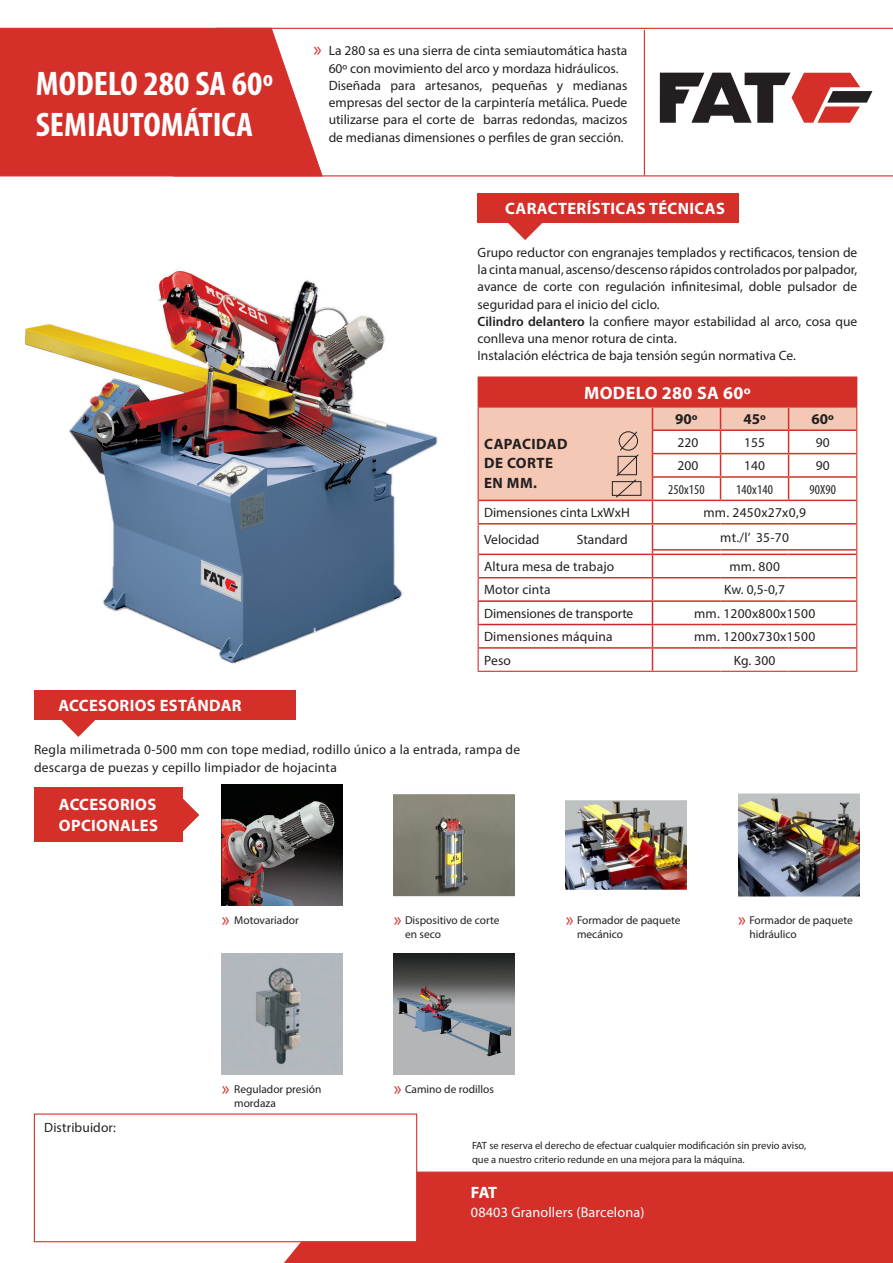
<style>
.page{position:relative;width:893px;height:1263px;background:#fff}
.page>*{position:absolute;margin:0;border:0;box-sizing:border-box;transform-origin:0 0}
.t1{font:700 condensed 34.2px "Myriad Pro";color:#fff;scale:1.05 1}
.t2{font:21px "Myriad Pro";color:#d52f2a;scale:.94 1}
.t3{font:19.95px "Myriad Pro";color:#d52f2a;scale:.94 1}
.t4{font:700 18px "Myriad Pro";letter-spacing:.02em;color:#fff}
.t5{font:700 16.5px/21px "Myriad Pro";letter-spacing:.02em;color:#fff}
.t6{font:700 15px "Myriad Pro";letter-spacing:.03em;color:#231f20}
.t7{font:14.25px "Myriad Pro";letter-spacing:.01em;color:#fff}
.t8{font:13.5px/17.2px "Myriad Pro";color:#231f20}
.t9{font:13.5px/18px "Myriad Pro";letter-spacing:.02em;color:#231f20}
.t10{font:condensed 13.5px "Myriad Pro";letter-spacing:.01em;color:#231f20}
.t11{font:11.4px/13.6px "Myriad Pro";color:#231f20}
.t12{font:10.5px "Myriad Pro";color:#231f20}
.s1{font-weight:600}
</style>
<div class="page">
<img style="left:25px;top:271px;width:413px;height:393px">
<div style="left:272px;top:1171px;width:621px;height:92px;background:#d52f2a"></div>
<svg style="left:324px;top:27px;width:569px;height:150px"></svg>
<div style="left:478px;top:193px;width:261px;height:30px;background:#d52f2a"></div>
<svg style="left:508px;top:223px;width:34px;height:17px"></svg>
<hr style="left:478px;top:376px;width:174px;height:2px;background:#d52f2a">
<hr style="left:652px;top:376px;width:68px;height:2px;background:#d52f2a">
<hr style="left:720px;top:376px;width:69px;height:2px;background:#d52f2a">
<hr style="left:789px;top:376px;width:68px;height:2px;background:#d52f2a">
<hr style="left:478px;top:671px;width:174px;height:1px;background:#d52f2a">
<hr style="left:652px;top:671px;width:68px;height:1px;background:#d52f2a">
<hr style="left:720px;top:671px;width:69px;height:1px;background:#d52f2a">
<hr style="left:789px;top:671px;width:68px;height:1px;background:#d52f2a">
<svg style="left:478px;top:378px;width:379px;height:293px"></svg>
<svg style="left:0;top:27px;width:324px;height:150px;background:#d83e39"></svg>
<div style="left:34px;top:690px;width:261px;height:30px;background:#d52f2a"></div>
<svg style="left:61px;top:720px;width:34px;height:17px"></svg>
<div style="left:34px;top:787px;width:148px;height:55px;background:#d52f2a"></div>
<svg style="left:182px;top:798px;width:17px;height:34px"></svg>
<div style="left:34px;top:1113px;width:383px;height:129px;background:#fff;border:1px solid #d52f2a"></div>
<svg style="left:660px;top:73px;width:212px;height:50px"></svg>
<img style="left:566px;top:800px;width:121px;height:90px">
<img style="left:221px;top:785px;width:121px;height:121px">
<img style="left:738px;top:793px;width:121px;height:104px">
<hr style="left:644px;top:30px;width:1px;height:145px;background:#d52f2a">
<img style="left:394px;top:794px;width:121px;height:103px">
<img style="left:221px;top:953px;width:121px;height:121px">
<img style="left:394px;top:953px;width:121px;height:121px">
<p class="t1" style="left:36px;top:63px;width:228px">MODELO 280 SA 60º</p>
<p class="t1" style="left:36px;top:103px;width:208px">SEMIAUTOMÁTICA</p>
<p class="t5" style="left:58px;top:694px;width:185px">ACCESORIOS ESTÁNDAR</p>
<p class="t2" style="left:313px;top:36px;width:10px">»</p>
<p class="t8" style="left:329px;top:42px;width:300px">La 280 sa es una sierra de cinta semiautomática hasta<br>60º con movimiento del arco y mordaza hidráulicos.</p>
<p class="t8" style="left:329px;top:76px;width:300px;text-align:justify">Diseñada para artesanos, pequeñas y medianas empresas del sector de la carpintería metálica. Puede utilizarse para el corte de barras redondas, macizos de medianas dimensiones o perfiles de gran sección.</p>
<p class="t5" style="left:505px;top:197px;width:221px">CARACTERÍSTICAS TÉCNICAS</p>
<p class="t8" style="left:478px;top:243px;width:381px;text-align:justify">Grupo reductor con engranajes templados y rectificacos, tension de la cinta manual, ascenso/descenso rápidos controlados por palpador, avance de corte con regulación infinitesimal, doble pulsador de seguridad para el inicio del ciclo.</p>
<p class="t8" style="left:478px;top:312px;width:381px"><span class="s1">Cilindro delantero</span> la confiere mayor estabilidad al arco, cosa que conlleva una menor rotura de cinta.</p>
<p class="t8" style="left:478px;top:347px;width:320px">Instalación eléctrica de baja tensión según normativa Ce.</p>
<p class="t6" style="left:484px;top:434px;width:85px">CAPACIDAD</p>
<p class="t6" style="left:484px;top:454px;width:70px">DE CORTE</p>
<p class="t6" style="left:484px;top:473px;width:54px">EN MM.</p>
<p class="t4" style="left:584px;top:381px;width:168px">MODELO 280 SA 60º</p>
<p class="t6" style="left:675px;top:409px;width:24px">90º</p>
<p class="t6" style="left:743px;top:409px;width:24px">45º</p>
<p class="t6" style="left:811px;top:409px;width:24px">60º</p>
<p class="t8" style="left:678px;top:434px;width:22px">220</p>
<p class="t8" style="left:744px;top:434px;width:22px">155</p>
<p class="t8" style="left:816px;top:434px;width:15px">90</p>
<p class="t8" style="left:678px;top:457px;width:22px">200</p>
<p class="t8" style="left:744px;top:457px;width:22px">140</p>
<p class="t8" style="left:816px;top:457px;width:15px">90</p>
<p class="t10" style="left:668px;top:481px;width:38px">250x150</p>
<p class="t10" style="left:736px;top:481px;width:38px">140x140</p>
<p class="t10" style="left:809px;top:481px;width:28px">90X90</p>
<p class="t8" style="left:484px;top:504px;width:147px">Dimensiones cinta LxWxH</p>
<p class="t9" style="left:703px;top:503px;width:104px">mm. 2450x27x0,9</p>
<p class="t8" style="left:484px;top:531px;width:57px">Velocidad</p>
<p class="t8" style="left:577px;top:531px;width:53px">Standard</p>
<p class="t8" style="left:720px;top:528px;width:70px">mt./l’ 35-70</p>
<p class="t8" style="left:484px;top:558px;width:132px">Altura mesa de trabajo</p>
<p class="t8" style="left:729px;top:558px;width:52px">mm. 800</p>
<p class="t8" style="left:484px;top:581px;width:68px">Motor cinta</p>
<p class="t8" style="left:724px;top:581px;width:62px">Kw. 0,5-0,7</p>
<p class="t8" style="left:484px;top:604px;width:151px">Dimensiones de transporte</p>
<p class="t9" style="left:694px;top:604px;width:123px">mm. 1200x800x1500</p>
<p class="t8" style="left:484px;top:628px;width:130px">Dimensiones máquina</p>
<p class="t9" style="left:694px;top:627px;width:123px">mm. 1200x730x1500</p>
<p class="t8" style="left:484px;top:651px;width:28px">Peso</p>
<p class="t8" style="left:734px;top:651px;width:43px">Kg. 300</p>
<p class="t9" style="left:34px;top:740px;width:488px">Regla milimetrada 0-500 mm con tope mediad, rodillo único a la entrada, rampa de descarga de puezas y cepillo limpiador de hojacinta</p>
<p class="t5" style="left:59px;top:793px;width:101px">ACCESORIOS<br>OPCIONALES</p>
<p class="t8" style="left:44px;top:1119px;width:73px">Distribuidor:</p>
<p class="t3" style="left:222px;top:907px;width:10px">»</p>
<p class="t3" style="left:394px;top:907px;width:10px">»</p>
<p class="t11" style="left:577px;top:913px;width:105px">Formador de paquete mecánico</p>
<p class="t11" style="left:234px;top:913px;width:66px">Motovariador</p>
<p class="t11" style="left:405px;top:913px;width:96px">Dispositivo de corte</p>
<p class="t11" style="left:405px;top:927px;width:37px">en seco</p>
<p class="t3" style="left:566px;top:907px;width:10px">»</p>
<p class="t11" style="left:749px;top:913px;width:105px">Formador de paquete hidráulico</p>
<p class="t3" style="left:738px;top:907px;width:10px">»</p>
<p class="t3" style="left:222px;top:1075px;width:10px">»</p>
<p class="t3" style="left:394px;top:1075px;width:10px">»</p>
<p class="t11" style="left:405px;top:1082px;width:90px">Camino de rodillos</p>
<p class="t11" style="left:234px;top:1082px;width:89px">Regulador presión mordaza</p>
<p class="t12" style="left:472px;top:1139px;width:336px">FAT se reserva el derecho de efectuar cualquier modificación sin previo aviso,</p>
<p class="t12" style="left:472px;top:1153px;width:274px">que a nuestro criterio redunde en una mejora para la máquina.</p>
<p class="t5" style="left:471px;top:1181px;width:28px">FAT</p>
<p class="t7" style="left:471px;top:1204px;width:175px">08403 Granollers (Barcelona)</p>
</div>
